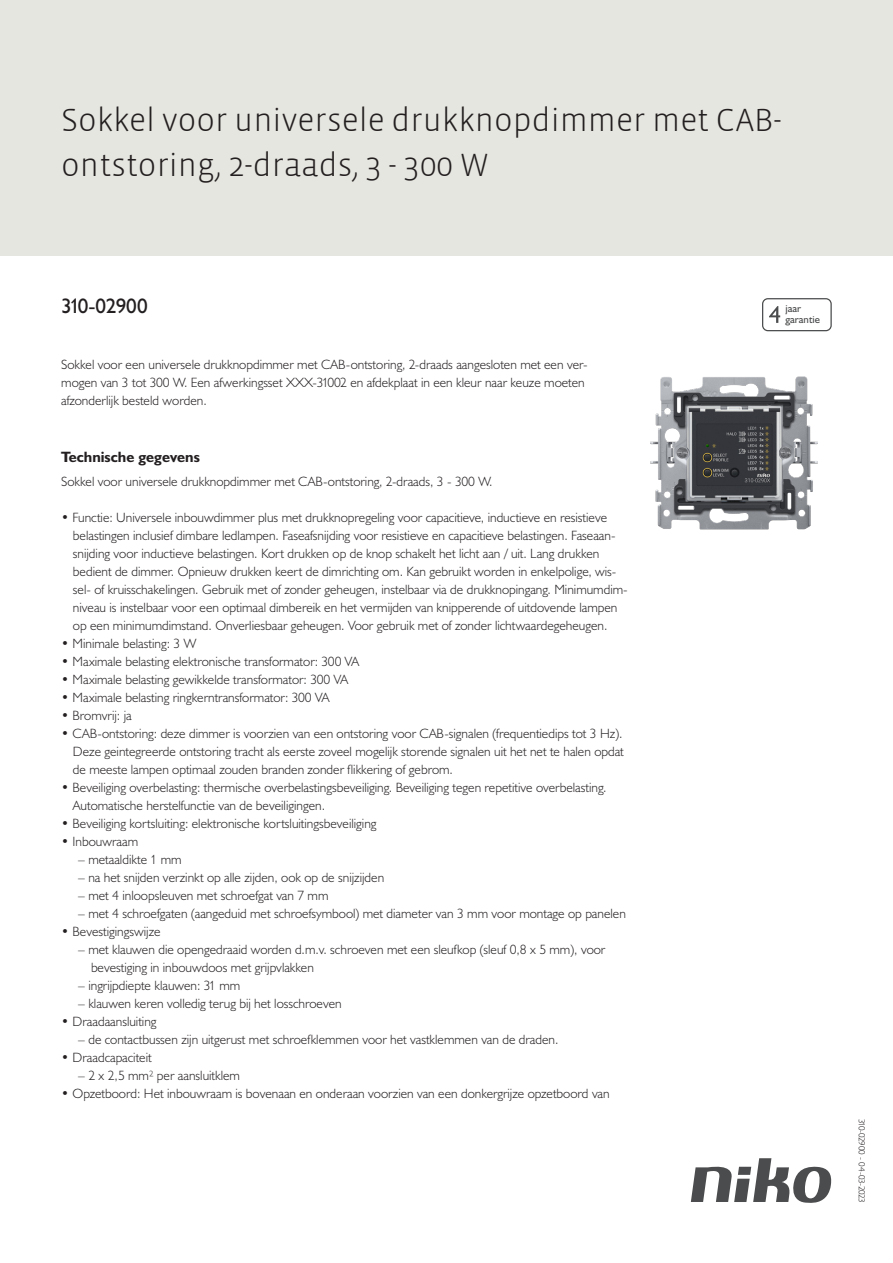
<style>
.page{position:relative;width:893px;height:1263px;background:#fff}
.page>*{position:absolute;margin:0;border:0;box-sizing:border-box;transform-origin:0 0}
.Title_datasheets{font:300 33px/45px "Vista Sans";color:#231f20}
.Article_number{font:21px "Humanist 521 BT";letter-spacing:-.025em;color:#231f20}
.Titles_parts{font:700 15px "Humanist 521 BT";color:#231f20}
.USP_Bullets{font:300 13.5px/18px "Humanist 521 BT";color:#231f20}
.USP_Bullets_level_2{font:300 13.5px/18px "Humanist 521 BT";color:#231f20}
.Platte_tekst_CAB{font:300 13.5px/18px "Humanist 521 BT";color:#231f20}
.t1{font:10.8px/10.8px "Humanist 521 BT";color:#4b4c4d}
.Revision{font:300 9px "Humanist 521 BT";letter-spacing:-.05em;color:#231f20}
</style>
<div class="page">
<svg style="left:691px;top:1158px;width:141px;height:45px"></svg>
<div style="left:0;top:0;width:893px;height:255px;background:#e6e6e0"></div>
<svg style="left:762px;top:298px;width:70px;height:33px"></svg>
<img style="left:650px;top:376px;width:168px;height:154px">
<p class="Title_datasheets" style="left:61px;top:98px;width:722px">Sokkel voor universele drukknopdimmer met CAB&shy;ontstoring, 2-draads, 3 - 300 W</p>
<p class="Article_number" style="left:61px;top:293px;width:88px">310-02900</p>
<p class="t1" style="left:785px;top:303px;width:36px">jaar garantie</p>
<p class="Platte_tekst_CAB" style="left:61px;top:355px;width:528px">Sokkel voor een universele drukknopdimmer met CAB-ontstoring, 2-draads aangesloten met een ver&shy;mogen van 3 tot 300 W. Een afwerkingsset XXX-31002 en afdekplaat in een kleur naar keuze moeten afzonderlijk besteld worden.</p>
<p class="Titles_parts" style="left:61px;top:447px;width:140px">Technische gegevens</p>
<p class="Platte_tekst_CAB" style="left:61px;top:472px;width:433px">Sokkel voor universele drukknopdimmer met CAB-ontstoring, 2-draads, 3 - 300 W.</p>
<p class="USP_Bullets" style="left:73px;top:508px;width:556px;text-indent:-12px">• Functie: Universele inbouwdimmer plus met drukknopregeling voor capacitieve, inductieve en resistieve belastingen inclusief dimbare ledlampen. Faseafsnijding voor resistieve en capacitieve belastingen. Faseaan&shy;snijding voor inductieve belastingen. Kort drukken op de knop schakelt het licht aan / uit. Lang drukken bedient de dimmer. Opnieuw drukken keert de dimrichting om. Kan gebruikt worden in enkelpolige, wis&shy;sel- of kruisschakelingen. Gebruik met of zonder geheugen, instelbaar via de drukknopingang. Minimumdim&shy;niveau is instelbaar voor een optimaal dimbereik en het vermijden van knipperende of uitdovende lampen op een minimumdimstand. Onverliesbaar geheugen. Voor gebruik met of zonder lichtwaardegeheugen.</p>
<p class="USP_Bullets" style="left:61px;top:634px;width:136px">• Minimale belasting: 3 W</p>
<p class="USP_Bullets" style="left:61px;top:652px;width:299px">• Maximale belasting elektronische transformator: 300 VA</p>
<p class="USP_Bullets" style="left:61px;top:670px;width:288px">• Maximale belasting gewikkelde transformator: 300 VA</p>
<p class="USP_Bullets" style="left:61px;top:688px;width:270px">• Maximale belasting ringkerntransformator: 300 VA</p>
<p class="USP_Bullets" style="left:61px;top:706px;width:72px">• Bromvrij: ja</p>
<p class="USP_Bullets" style="left:73px;top:724px;width:552px;text-align:justify;text-indent:-12px">• CAB-ontstoring: deze dimmer is voorzien van een ontstoring voor CAB-signalen (frequentiedips tot 3 Hz).<br>Deze geintegreerde ontstoring tracht als eerste zoveel mogelijk storende signalen uit het net te halen opdat de meeste lampen optimaal zouden branden zonder flikkering of gebrom.</p>
<p class="USP_Bullets" style="left:73px;top:778px;width:535px;text-indent:-12px">• Beveiliging overbelasting: thermische overbelastingsbeveiliging. Beveiliging tegen repetitive overbelasting.<br>Automatische herstelfunctie van de beveiligingen.</p>
<p class="USP_Bullets" style="left:61px;top:814px;width:317px">• Beveiliging kortsluiting: elektronische kortsluitingsbeveiliging</p>
<p class="USP_Bullets" style="left:61px;top:832px;width:78px">• Inbouwraam</p>
<p class="USP_Bullets_level_2" style="left:78px;top:850px;width:105px">– metaaldikte 1 mm</p>
<p class="USP_Bullets_level_2" style="left:78px;top:868px;width:307px">– na het snijden verzinkt op alle zijden, ook op de snijzijden</p>
<p class="USP_Bullets_level_2" style="left:78px;top:886px;width:252px">– met 4 inloopsleuven met schroefgat van 7 mm</p>
<p class="USP_Bullets_level_2" style="left:78px;top:904px;width:549px">– met 4 schroefgaten (aangeduid met schroefsymbool) met diameter van 3 mm voor montage op panelen</p>
<p class="USP_Bullets" style="left:61px;top:922px;width:101px">• Bevestigingswijze</p>
<p class="USP_Bullets_level_2" style="left:91px;top:940px;width:516px;text-indent:-13px">– met klauwen die opengedraaid worden d.m.v. schroeven met een sleufkop (sleuf 0,8 x 5 mm), voor bevestiging in inbouwdoos met grijpvlakken</p>
<p class="USP_Bullets_level_2" style="left:78px;top:976px;width:164px">– ingrijpdiepte klauwen: 31 mm</p>
<p class="USP_Bullets_level_2" style="left:78px;top:994px;width:265px">– klauwen keren volledig terug bij het losschroeven</p>
<p class="USP_Bullets" style="left:61px;top:1012px;width:97px">• Draadaansluiting</p>
<p class="USP_Bullets_level_2" style="left:78px;top:1030px;width:482px">– de contactbussen zijn uitgerust met schroefklemmen voor het vastklemmen van de draden.</p>
<p class="USP_Bullets" style="left:61px;top:1048px;width:92px">• Draadcapaciteit</p>
<p class="USP_Bullets_level_2" style="left:78px;top:1066px;width:163px">– 2 x 2,5 mm² per aansluitklem</p>
<p class="USP_Bullets" style="left:61px;top:1084px;width:550px">• Opzetboord: Het inbouwraam is bovenaan en onderaan voorzien van een donkergrijze opzetboord van</p>
<p class="Revision" style="left:868px;top:1119px;width:86px;rotate:90deg">310-02900 - 04-03-2023</p>
</div>
